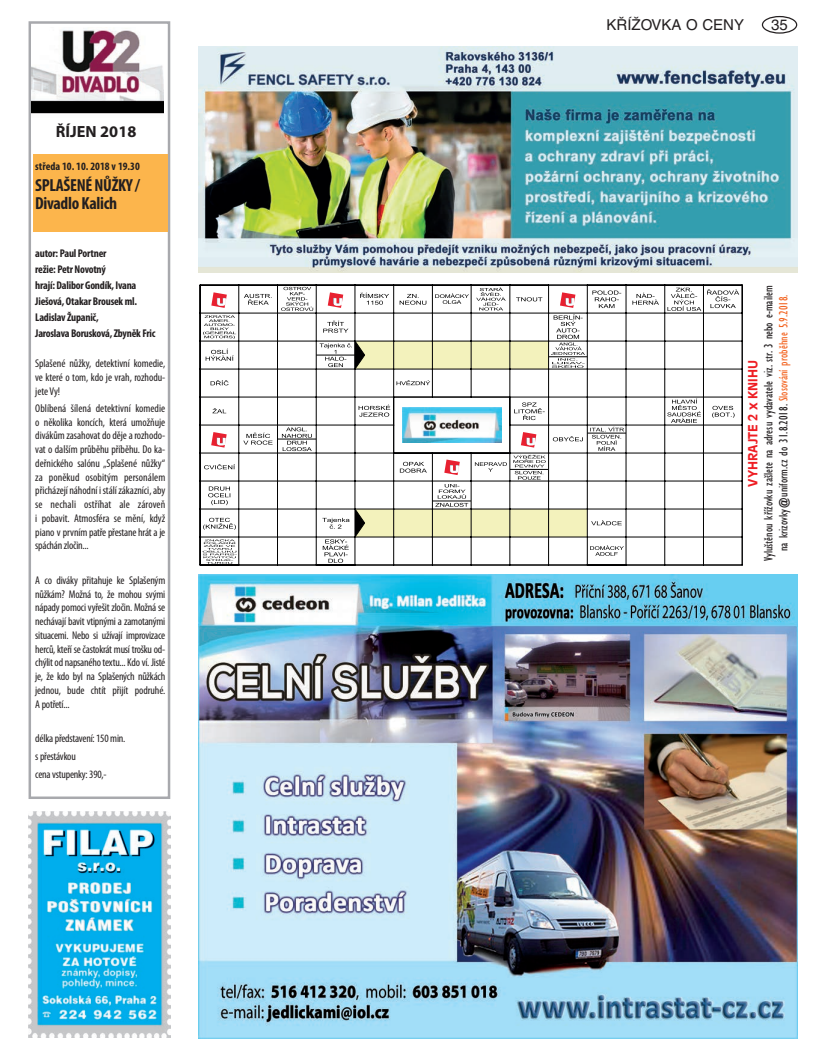
<style>
.page{position:relative;width:815px;height:1063px;background:#fff}
.page>*{position:absolute;margin:0;border:0;box-sizing:border-box;transform-origin:0 0}
.t1{font:700 condensed 17.5px/17.5px "Myriad Pro";letter-spacing:-.02em;color:#231f20}
.t2{font:700 16.25px "Myriad Pro";color:#231f20}
.t3{font:15px "Helvetica CE";color:#231f20}
.t4{font:condensed 12.5px/15px "Gill Sans CE";color:#231f20;text-align:center}
.t5{font:700 12.5px "Antique Olive CE";color:#ee1d23}
.t6{font:condensed 11.25px/13.8px "Myriad Pro";letter-spacing:-.02em;color:#231f20;text-align:justify}
.t7{font:700 condensed 11.25px/16px "Myriad Pro";letter-spacing:-.02em;color:#231f20}
.t8{font:700 condensed 11.25px "Myriad Pro";color:#231f20}
.s1{color:#f36421}
</style>
<div class="page">
<div style="left:762px;top:16px;width:35px;height:18px;border:1px solid #231f20;border-radius:50%"></div>
<img style="left:198px;top:574px;width:599px;height:464px">
<img style="left:198px;top:46px;width:599px;height:227px">
<div style="left:29px;top:21px;width:141px;height:778px;border:2px solid #a8a9ad"></div>
<img style="left:31px;top:28px;width:133px;height:112px">
<div style="left:33px;top:154px;width:134px;height:78px;background:#fcb54c"></div>
<hr style="left:432px;top:565px;width:39px;height:1px;background:#000001">
<hr style="left:510px;top:565px;width:39px;height:1px;background:#000001">
<hr style="left:355px;top:565px;width:39px;height:1px;background:#000001">
<hr style="left:394px;top:565px;width:38px;height:1px;background:#000001">
<hr style="left:626px;top:565px;width:39px;height:1px;background:#000001">
<hr style="left:239px;top:565px;width:38px;height:1px;background:#000001">
<hr style="left:549px;top:565px;width:38px;height:1px;background:#000001">
<hr style="left:277px;top:565px;width:39px;height:1px;background:#000001">
<hr style="left:471px;top:565px;width:39px;height:1px;background:#000001">
<hr style="left:703px;top:565px;width:39px;height:1px;background:#000001">
<hr style="left:665px;top:565px;width:38px;height:1px;background:#000001">
<hr style="left:200px;top:565px;width:39px;height:1px;background:#000001">
<hr style="left:316px;top:565px;width:39px;height:1px;background:#000001">
<hr style="left:587px;top:565px;width:39px;height:1px;background:#000001">
<svg style="left:200px;top:285px;width:543px;height:280px"></svg>
<img style="left:29px;top:811px;width:141px;height:227px">
<img style="left:402px;top:408px;width:100px;height:34px">
<h2 class="t2" style="left:56px;top:121px;width:82px">ŘÍJEN 2018</h2>
<p class="t8" style="left:35px;top:160px;width:106px">středa 10. 10. 2018 v 19.30</p>
<h1 class="t1" style="left:35px;top:176px;width:106px">SPLAŠENÉ NŮŽKY /<br>Divadlo Kalich</h1>
<p class="t7" style="left:35px;top:245px;width:122px">autor: Paul Portner<br>režie: Petr Novotný<br>hrají: Dalibor Gondík, Ivana<br>Jiešová, Otakar Brousek ml.<br>Ladislav Županič,<br>Jaroslava Borusková, Zbyněk Fric</p>
<p class="t6" style="left:35px;top:356px;width:132px">Splašené nůžky, detektivní komedie, ve které o tom, kdo je vrah, rozhodu&shy;jete Vy!</p>
<p class="t6" style="left:35px;top:401px;width:132px">Oblíbená šílená detektivní komedie o několika koncích, která umožňuje divákům zasahovat do děje a rozhodo&shy;vat o dalším průběhu příběhu. Do ka&shy;deřnického salónu „Splašené nůžky“ za poněkud osobitým personálem přicházejí náhodní i stálí zákazníci, aby se nechali ostříhat ale zároveň i pobavit. Atmosféra se mění, když piano v prvním patře přestane hrát a je spáchán zločin...</p>
<p class="t6" style="left:35px;top:573px;width:132px">A co diváky přitahuje ke Splašeným nůžkám? Možná to, že mohou svými nápady pomoci vyřešit zločin. Možná se nechávají bavit vtipnými a zamotanými situacemi. Nebo si užívají improvizace herců, kteří se častokrát musí trošku od&shy;chýlit od napsaného textu... Kdo ví. Jisté je, že kdo byl na Splašených nůžkách jednou, bude chtít přijít podruhé.<br>A potřetí...</p>
<p class="t6" style="left:35px;top:730px;width:92px;line-height:17.2px">délka představení: 150 min. s přestávkou</p>
<p class="t6" style="left:35px;top:767px;width:73px">cena vstupenky: 390,-</p>
<h3 class="t3" style="left:606px;top:16px;width:139px">KŘÍŽOVKA O CENY</h3>
<h3 class="t3" style="left:771px;top:16px;width:18px">35</h3>
<p class="t4" style="left:761px;top:561px;width:277px;rotate:-90deg">Vyluštěnou křížovku zašlete na adresu vydavatele viz. str. 3 nebo e-mailem na krizovky@uniform.cz do 31.8.2018. <span class="s1">Slosování proběhne 5.9.2018.</span></p>
<p class="t5" style="left:746px;top:487px;width:128px;rotate:-90deg">VYHRAJTE 2 x KNIHU</p>
</div>
